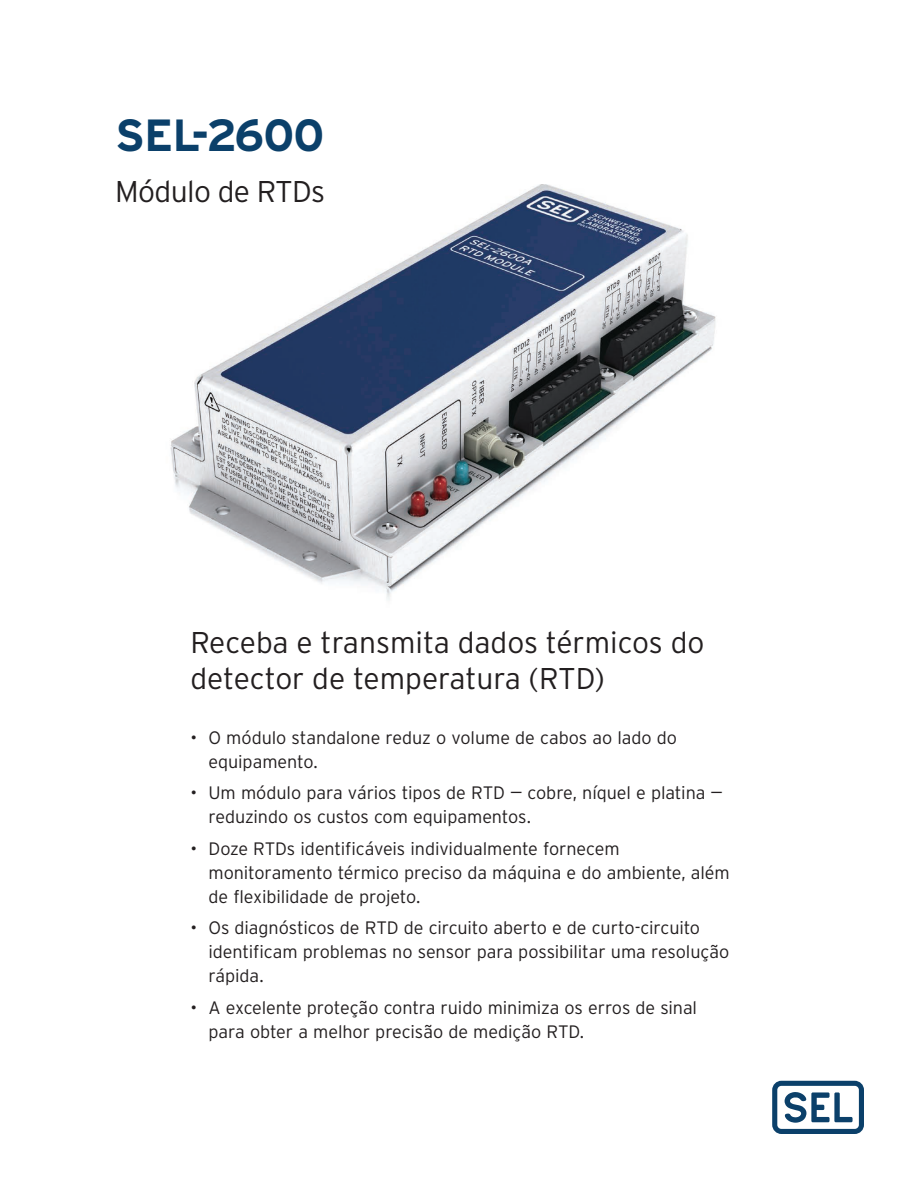
<style>
.page{position:relative;width:918px;height:1188px;background:#fff}
.page>*{position:absolute;margin:0;border:0;box-sizing:border-box;transform-origin:0 0}
.t1{font:700 45px "Interstate Poly";letter-spacing:-.02em;color:#0b406a}
.t2{font:300 30px/36px "Interstate Poly";color:#231f20}
.t3{font:300 30px "Interstate Poly";letter-spacing:-.02em;color:#231f20}
.t4{font:300 18px/24px "Interstate Poly";letter-spacing:-.005em;color:#231f20}
</style>
<div class="page">
<img style="left:170px;top:184px;width:546px;height:416px">
<svg style="left:772px;top:1081px;width:92px;height:53px"></svg>
<h1 class="t1" style="left:115px;top:102px;width:211px">SEL-2600</h1>
<h2 class="t3" style="left:115px;top:170px;width:211px">Módulo de RTDs</h2>
<h2 class="t2" style="left:190px;top:623px;width:515px">Receba e transmita dados térmicos do detector de temperatura (RTD)</h2>
<p class="t4" style="left:208px;top:724px;width:470px;text-indent:-18px">• O módulo standalone reduz o volume de cabos ao lado do equipamento.</p>
<p class="t4" style="left:208px;top:780px;width:516px;text-indent:-18px">• Um módulo para vários tipos de RTD – cobre, níquel e platina – reduzindo os custos com equipamentos.</p>
<p class="t4" style="left:208px;top:835px;width:523px;text-indent:-18px">• Doze RTDs identificáveis individualmente fornecem monitoramento térmico preciso da máquina e do ambiente, além de flexibilidade de projeto.</p>
<p class="t4" style="left:208px;top:915px;width:522px;text-indent:-18px">• Os diagnósticos de RTD de circuito aberto e de curto-circuito identificam problemas no sensor para possibilitar uma resolução rápida.</p>
<p class="t4" style="left:208px;top:994px;width:490px;text-indent:-18px">• A excelente proteção contra ruido minimiza os erros de sinal para obter a melhor precisão de medição RTD.</p>
</div>
